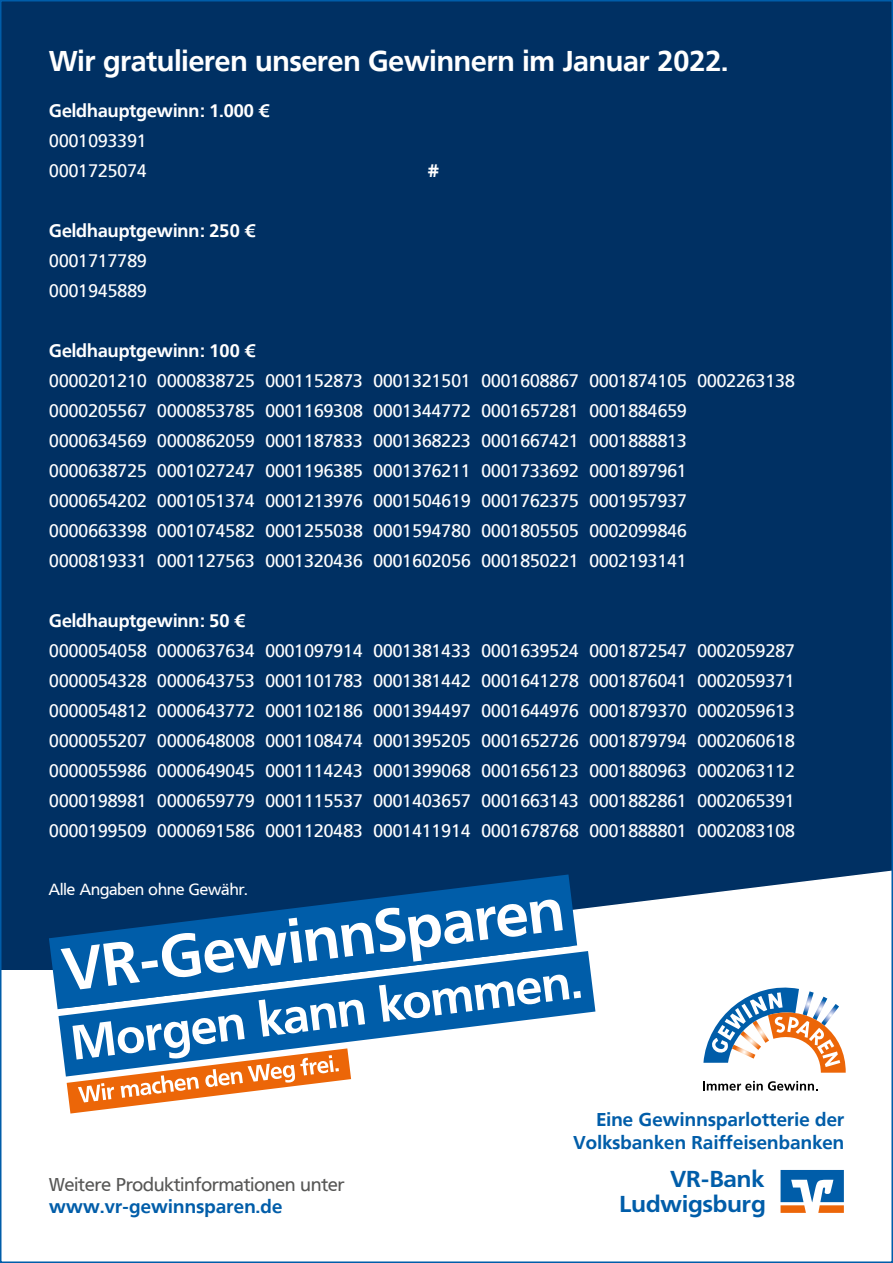
<style>
.page{position:relative;width:893px;height:1263px;background:#fff}
.page>*{position:absolute;margin:0;border:0;box-sizing:border-box;transform-origin:0 0}
.t1{font:700 60px "Frutiger VR";color:#fff}
.t2{font:700 28.5px "Frutiger VR";color:#fff}
.t3{font:700 22.8px "Frutiger VR";color:#005da9;scale:1.06 1}
.t4{font:700 18.45px/22.5px "Frutiger VR";letter-spacing:.015em;color:#005da9;text-align:right}
.t5{font:18.45px "Frutiger VR";color:#575756}
.t6{font:18px/30px "Frutiger VR";color:#fff}
.t7{font:700 18px "Frutiger VR";color:#fff}
.t8{font:16.05px "Frutiger VR";color:#fff}
</style>
<div class="page">
<div style="left:0;top:0;width:893px;height:970px;background:#003063"></div>
<svg style="left:57px;top:870px;width:833px;height:244px"></svg>
<svg style="left:703px;top:987px;width:143px;height:86px"></svg>
<svg style="left:703px;top:1081px;width:115px;height:10px"></svg>
<svg style="left:780px;top:1170px;width:64px;height:43px"></svg>
<svg style="left:58px;top:951px;width:537px;height:125px"></svg>
<svg style="left:67px;top:974px;width:514px;height:139px"></svg>
<svg style="left:49px;top:874px;width:528px;height:135px"></svg>
<svg style="left:61px;top:884px;width:511px;height:124px;fill:#005da9"></svg>
<h2 class="t2" style="left:49px;top:44px;width:680px">Wir gratulieren unseren Gewinnern im Januar 2022.</h2>
<p class="t7" style="left:49px;top:100px;width:222px">Geldhauptgewinn: 1.000 €</p>
<p class="t6" style="left:49px;top:126px;width:99px">0001093391<br>0001725074</p>
<p class="t7" style="left:49px;top:220px;width:208px">Geldhauptgewinn: 250 €</p>
<p class="t6" style="left:49px;top:246px;width:99px">0001717789<br>0001945889</p>
<p class="t7" style="left:427px;top:160px;width:14px">#</p>
<p class="t7" style="left:49px;top:340px;width:208px">Geldhauptgewinn: 100 €</p>
<p class="t6" style="left:49px;top:366px;width:747px">0000201210 0000838725 0001152873 0001321501 0001608867 0001874105 0002263138<br>0000205567 0000853785 0001169308 0001344772 0001657281 0001884659<br>0000634569 0000862059 0001187833 0001368223 0001667421 0001888813<br>0000638725 0001027247 0001196385 0001376211 0001733692 0001897961<br>0000654202 0001051374 0001213976 0001504619 0001762375 0001957937<br>0000663398 0001074582 0001255038 0001594780 0001805505 0002099846<br>0000819331 0001127563 0001320436 0001602056 0001850221 0002193141</p>
<p class="t7" style="left:49px;top:610px;width:198px">Geldhauptgewinn: 50 €</p>
<p class="t6" style="left:49px;top:636px;width:747px;text-align:justify">0000054058 0000637634 0001097914 0001381433 0001639524 0001872547 0002059287<br>0000054328 0000643753 0001101783 0001381442 0001641278 0001876041 0002059371<br>0000054812 0000643772 0001102186 0001394497 0001644976 0001879370 0002059613<br>0000055207 0000648008 0001108474 0001395205 0001652726 0001879794 0002060618<br>0000055986 0000649045 0001114243 0001399068 0001656123 0001880963 0002063112<br>0000198981 0000659779 0001115537 0001403657 0001663143 0001882861 0002065391<br>0000199509 0000691586 0001120483 0001411914 0001678768 0001888801 0002083108</p>
<p class="t8" style="left:49px;top:879px;width:200px">Alle Angaben ohne Gewähr.</p>
<h1 class="t1" style="left:59px;top:934px;width:505px;rotate:-7deg">VR-GewinnSparen</h1>
<p class="t5" style="left:49px;top:1173px;width:297px">Weitere Produktinformationen unter</p>
<p class="t4" style="left:49px;top:1196px;width:235px">www.vr-gewinnsparen.de</p>
<p class="t4" style="left:573px;top:1108px;width:272px">Eine Gewinnsparlotterie der<br>Volksbanken Raiffeisenbanken</p>
<p class="t3" style="left:671px;top:1166px;width:90px">VR-Bank</p>
<p class="t3" style="left:619px;top:1190px;width:139px">Ludwigsburg</p>
</div>
